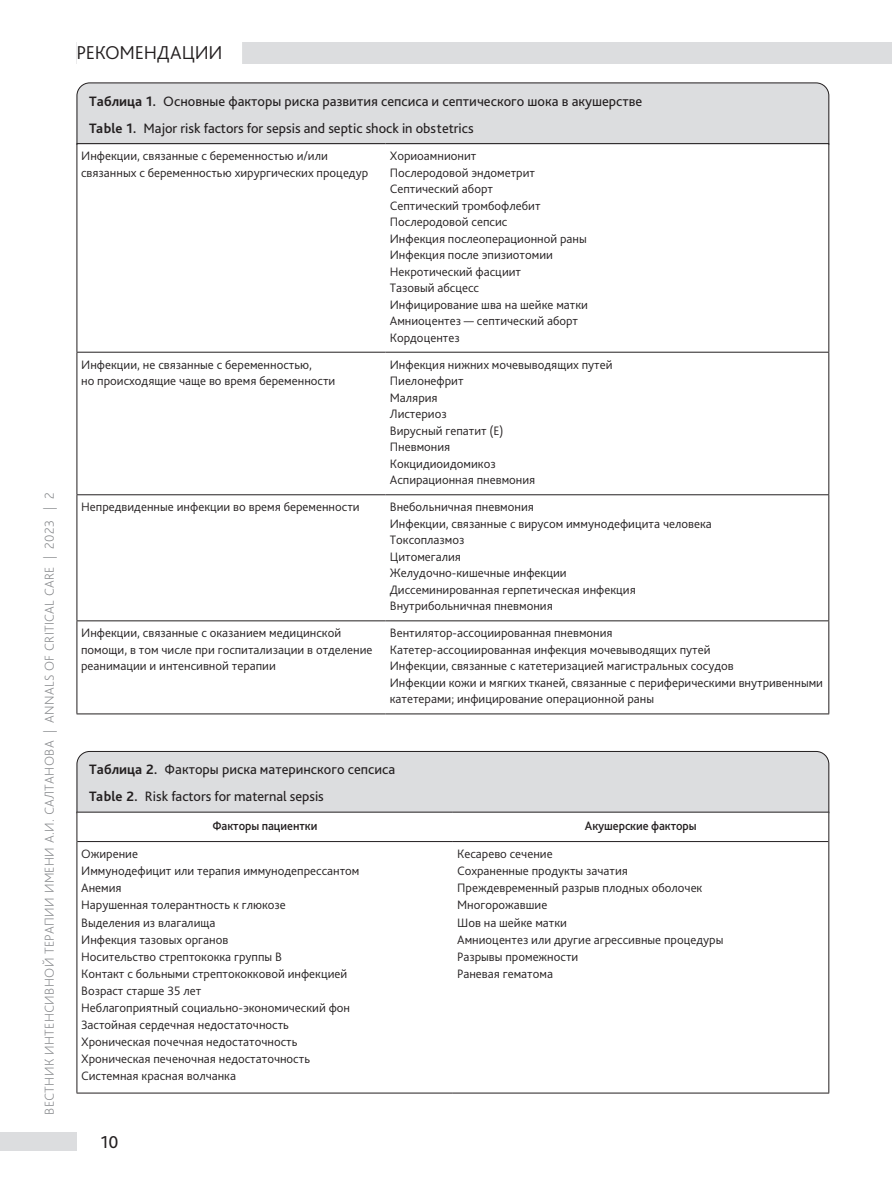
<style>
.page{position:relative;width:893px;height:1191px;background:#fff}
.page>*{position:absolute;margin:0;border:0;box-sizing:border-box;transform-origin:0 0}
.t1{font:300 19.5px "Bliss Pro";letter-spacing:-.01em;color:#231f20}
.t2{font:18px "Bliss Pro";color:#231f20}
.Таблица_ИмяRU{font:14.25px "Bliss Pro";color:#231f20}
.Таблица_ИмяEN{font:14.25px "Bliss Pro";color:#231f20}
.t3{font:200 13.5px "Bliss Pro";letter-spacing:.025em;color:#808285}
.Таблица_текст__L{font:300 12.75px/16.5px "Bliss Pro";color:#231f20}
.Таблица_Шапка{font:500 12.75px "Bliss Pro";letter-spacing:-.005em;color:#231f20;scale:.95 1}
.s1{font-weight:700}
</style>
<div class="page">
<div style="left:0;top:1132px;width:77px;height:18px;background:#dcdddf"></div>
<div style="left:77px;top:44px;width:815px;height:20px;background:#dcdddf"></div>
<div style="left:77px;top:42px;width:815px;height:20px;background:#dcdddf"></div>
<div style="left:77px;top:36px;width:165px;height:45px;background:#fff"></div>
<div style="left:76px;top:82px;width:754px;height:63px;background:#dcdddf"></div>
<div style="left:76px;top:751px;width:754px;height:63px;background:#dcdddf"></div>
<hr style="left:77px;top:352px;width:309px;height:1px;background:#231f20">
<hr style="left:386px;top:352px;width:443px;height:1px;background:#231f20">
<hr style="left:77px;top:494px;width:309px;height:1px;background:#231f20">
<hr style="left:386px;top:494px;width:443px;height:1px;background:#231f20">
<hr style="left:77px;top:620px;width:309px;height:1px;background:#231f20">
<hr style="left:386px;top:620px;width:443px;height:1px;background:#231f20">
<hr style="left:77px;top:143px;width:309px;height:1px;background:#231f20">
<hr style="left:77px;top:144px;width:1px;height:208px;background:#231f20">
<hr style="left:386px;top:143px;width:443px;height:1px;background:#231f20">
<hr style="left:828px;top:144px;width:1px;height:208px;background:#231f20">
<hr style="left:77px;top:352px;width:1px;height:142px;background:#231f20">
<hr style="left:828px;top:352px;width:1px;height:142px;background:#231f20">
<hr style="left:77px;top:495px;width:1px;height:125px;background:#231f20">
<hr style="left:828px;top:495px;width:1px;height:125px;background:#231f20">
<hr style="left:77px;top:621px;width:1px;height:92px;background:#231f20">
<hr style="left:828px;top:621px;width:1px;height:92px;background:#231f20">
<hr style="left:77px;top:713px;width:309px;height:1px;background:#231f20">
<hr style="left:386px;top:713px;width:443px;height:1px;background:#231f20">
<hr style="left:77px;top:841px;width:376px;height:1px;background:#231f20">
<hr style="left:453px;top:841px;width:375px;height:1px;background:#231f20">
<hr style="left:77px;top:811px;width:376px;height:1px;background:#231f20">
<hr style="left:453px;top:811px;width:376px;height:1px;background:#231f20">
<svg style="left:77px;top:812px;width:752px;height:29px"></svg>
<hr style="left:77px;top:841px;width:1px;height:251px;background:#231f20">
<hr style="left:828px;top:841px;width:1px;height:251px;background:#231f20">
<hr style="left:77px;top:1092px;width:376px;height:1px;background:#231f20">
<hr style="left:453px;top:1092px;width:376px;height:1px;background:#231f20">
<p class="t3" style="left:41px;top:1114px;width:623px;rotate:-90deg">ВЕСТНИК ИНТЕНСИВНОЙ ТЕРАПИИ ИМЕНИ А.И. САЛТАНОВА | ANNALS OF CRITICAL CARE | 2023 | 2</p>
<h1 class="t1" style="left:77px;top:40px;width:148px">РЕКОМЕНДАЦИИ</h1>
<p class="Таблица_ИмяRU" style="left:89px;top:92px;width:555px"><span class="s1">Таблица 1.</span> Основные факторы риска развития сепсиса и септического шока в акушерстве</p>
<p class="Таблица_ИмяEN" style="left:89px;top:119px;width:386px"><span class="s1">Table 1.</span> Major risk factors for sepsis and septic shock in obstetrics</p>
<p class="Таблица_текст__L" style="left:81px;top:147px;width:289px">Инфекции, связанные с беременностью и/или связанных с беременностью хирургических процедур</p>
<p class="Таблица_текст__L" style="left:390px;top:147px;width:88px">Хориоамнионит</p>
<p class="Таблица_текст__L" style="left:390px;top:164px;width:147px">Послеродовой эндометрит</p>
<p class="Таблица_текст__L" style="left:390px;top:180px;width:105px">Септический аборт</p>
<p class="Таблица_текст__L" style="left:390px;top:197px;width:152px">Септический тромбофлебит</p>
<p class="Таблица_текст__L" style="left:390px;top:213px;width:119px">Послеродовой сепсис</p>
<p class="Таблица_текст__L" style="left:390px;top:230px;width:199px">Инфекция послеоперационной раны</p>
<p class="Таблица_текст__L" style="left:390px;top:246px;width:165px">Инфекция после эпизиотомии</p>
<p class="Таблица_текст__L" style="left:390px;top:263px;width:133px">Некротический фасциит</p>
<p class="Таблица_текст__L" style="left:390px;top:279px;width:91px">Тазовый абсцесс</p>
<p class="Таблица_текст__L" style="left:390px;top:296px;width:200px">Инфицирование шва на шейке матки</p>
<p class="Таблица_текст__L" style="left:390px;top:312px;width:190px">Амниоцентез — септический аборт</p>
<p class="Таблица_текст__L" style="left:390px;top:329px;width:71px">Кордоцентез</p>
<p class="Таблица_текст__L" style="left:81px;top:356px;width:256px">Инфекции, не связанные с беременностью,<br>но происходящие чаще во время беременности</p>
<p class="Таблица_текст__L" style="left:390px;top:356px;width:224px">Инфекция нижних мочевыводящих путей</p>
<p class="Таблица_текст__L" style="left:390px;top:372px;width:75px">Пиелонефрит</p>
<p class="Таблица_текст__L" style="left:390px;top:389px;width:49px">Малярия</p>
<p class="Таблица_текст__L" style="left:390px;top:405px;width:58px">Листериоз</p>
<p class="Таблица_текст__L" style="left:390px;top:422px;width:115px">Вирусный гепатит (Е)</p>
<p class="Таблица_текст__L" style="left:390px;top:438px;width:62px">Пневмония</p>
<p class="Таблица_текст__L" style="left:390px;top:455px;width:107px">Кокцидиоидомикоз</p>
<p class="Таблица_текст__L" style="left:390px;top:471px;width:147px">Аспирационная пневмония</p>
<p class="Таблица_текст__L" style="left:81px;top:498px;width:280px">Непредвиденные инфекции во время беременности</p>
<p class="Таблица_текст__L" style="left:390px;top:498px;width:146px">Внебольничная пневмония</p>
<p class="Таблица_текст__L" style="left:390px;top:515px;width:323px">Инфекции, связанные с вирусом иммунодефицита человека</p>
<p class="Таблица_текст__L" style="left:390px;top:531px;width:76px">Токсоплазмоз</p>
<p class="Таблица_текст__L" style="left:390px;top:548px;width:73px">Цитомегалия</p>
<p class="Таблица_текст__L" style="left:390px;top:564px;width:178px">Желудочно-кишечные инфекции</p>
<p class="Таблица_текст__L" style="left:390px;top:581px;width:247px">Диссеминированная герпетическая инфекция</p>
<p class="Таблица_текст__L" style="left:390px;top:597px;width:164px">Внутрибольничная пневмония</p>
<p class="Таблица_текст__L" style="left:81px;top:624px;width:293px">Инфекции, связанные с оказанием медицинской помощи, в том числе при госпитализации в отделение реанимации и интенсивной терапии</p>
<p class="Таблица_текст__L" style="left:390px;top:624px;width:224px">Вентилятор-ассоциированная пневмония</p>
<p class="Таблица_текст__L" style="left:390px;top:641px;width:322px">Катетер-ассоциированная инфекция мочевыводящих путей</p>
<p class="Таблица_текст__L" style="left:390px;top:657px;width:345px">Инфекции, связанные с катетеризацией магистральных сосудов</p>
<p class="Таблица_текст__L" style="left:390px;top:674px;width:435px">Инфекции кожи и мягких тканей, связанные с периферическими внутривенными катетерами; инфицирование операционной раны</p>
<p class="Таблица_ИмяRU" style="left:89px;top:760px;width:307px"><span class="s1">Таблица 2.</span> Факторы риска материнского сепсиса</p>
<p class="Таблица_ИмяEN" style="left:89px;top:787px;width:236px"><span class="s1">Table 2.</span> Risk factors for maternal sepsis</p>
<p class="Таблица_Шапка" style="left:212px;top:817px;width:112px">Факторы пациентки</p>
<p class="Таблица_Шапка" style="left:585px;top:817px;width:119px">Акушерские факторы</p>
<p class="Таблица_текст__L" style="left:81px;top:845px;width:58px">Ожирение</p>
<p class="Таблица_текст__L" style="left:81px;top:862px;width:280px">Иммунодефицит или терапия иммунодепрессантом</p>
<p class="Таблица_текст__L" style="left:81px;top:879px;width:42px">Анемия</p>
<p class="Таблица_текст__L" style="left:81px;top:896px;width:206px">Нарушенная толерантность к глюкозе</p>
<p class="Таблица_текст__L" style="left:81px;top:913px;width:136px">Выделения из влагалища</p>
<p class="Таблица_текст__L" style="left:81px;top:930px;width:149px">Инфекция тазовых органов</p>
<p class="Таблица_текст__L" style="left:81px;top:948px;width:202px">Носительство стрептококка группы В</p>
<p class="Таблица_текст__L" style="left:81px;top:965px;width:268px">Контакт с больными стрептококковой инфекцией</p>
<p class="Таблица_текст__L" style="left:81px;top:982px;width:122px">Возраст старше 35 лет</p>
<p class="Таблица_текст__L" style="left:81px;top:999px;width:270px">Неблагоприятный социально-экономический фон</p>
<p class="Таблица_текст__L" style="left:81px;top:1016px;width:209px">Застойная сердечная недостаточность</p>
<p class="Таблица_текст__L" style="left:81px;top:1033px;width:218px">Хроническая почечная недостаточность</p>
<p class="Таблица_текст__L" style="left:81px;top:1050px;width:230px">Хроническая печеночная недостаточность</p>
<p class="Таблица_текст__L" style="left:81px;top:1067px;width:156px">Системная красная волчанка</p>
<p class="Таблица_текст__L" style="left:457px;top:845px;width:97px">Кесарево сечение</p>
<p class="Таблица_текст__L" style="left:457px;top:862px;width:172px">Сохраненные продукты зачатия</p>
<p class="Таблица_текст__L" style="left:457px;top:879px;width:247px">Преждевременный разрыв плодных оболочек</p>
<p class="Таблица_текст__L" style="left:457px;top:896px;width:92px">Многорожавшие</p>
<p class="Таблица_текст__L" style="left:457px;top:913px;width:111px">Шов на шейке матки</p>
<p class="Таблица_текст__L" style="left:457px;top:930px;width:268px">Амниоцентез или другие агрессивные процедуры</p>
<p class="Таблица_текст__L" style="left:457px;top:948px;width:123px">Разрывы промежности</p>
<p class="Таблица_текст__L" style="left:457px;top:965px;width:97px">Раневая гематома</p>
<h2 class="t2" style="left:101px;top:1131px;width:19px">10</h2>
</div>
